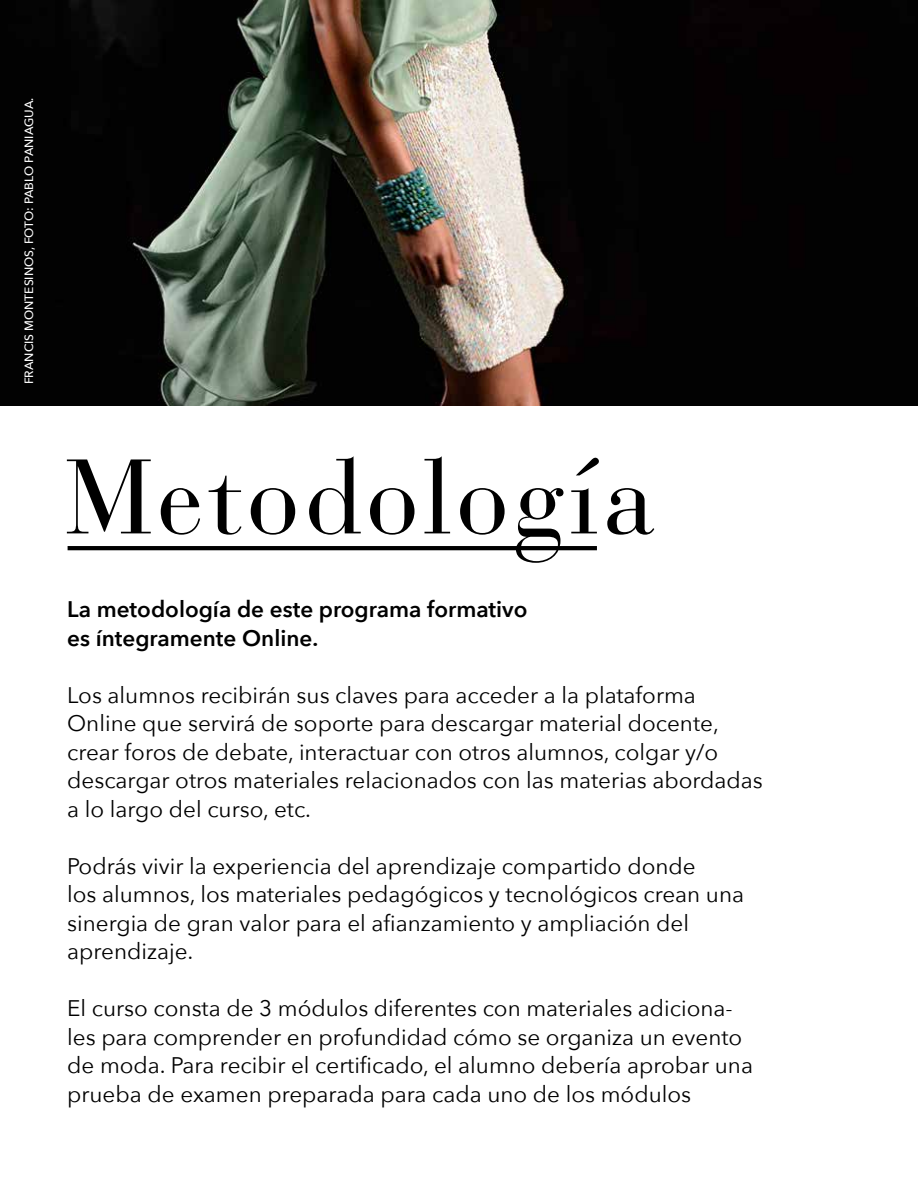
<style>
.page{position:relative;width:918px;height:1188px;background:#fff}
.page>*{position:absolute;margin:0;border:0;box-sizing:border-box;transform-origin:0 0}
.t1{font:105px "Bauer Bodoni";letter-spacing:.04em;color:#000}
.t2{font:22.5px/28.5px "Avenir Next";color:#000}
.t3{font:600 22.5px/28.5px "Avenir Next";color:#000}
.t4{font:500 12px "Avenir Next";color:#fff}
</style>
<div class="page">
<hr style="left:68px;top:546px;width:529px;height:4px;background:#000">
<img style="left:0;top:0;width:918px;height:406px">
<p class="t4" style="left:19px;top:384px;width:288px;rotate:-90deg">FRANCIS MONTESINOS, FOTO: PABLO PANIAGUA.</p>
<h1 class="t1" style="left:65px;top:435px;width:592px">Metodología</h1>
<p class="t3" style="left:67px;top:595px;width:462px">La metodología de este programa formativo es íntegramente Online.</p>
<p class="t2" style="left:67px;top:680px;width:697px">Los alumnos recibirán sus claves para acceder a la plataforma Online que servirá de soporte para descargar material docente, crear foros de debate, interactuar con otros alumnos, colgar y/o descargar otros materiales relacionados con las materias abordadas a lo largo del curso, etc.</p>
<p class="t2" style="left:67px;top:851px;width:678px">Podrás vivir la experiencia del aprendizaje compartido donde<br>los alumnos, los materiales pedagógicos y tecnológicos crean una sinergia de gran valor para el afianzamiento y ampliación del aprendizaje.</p>
<p class="t2" style="left:67px;top:993px;width:687px">El curso consta de 3 módulos diferentes con materiales adiciona&shy;les para comprender en profundidad cómo se organiza un evento de moda. Para recibir el certificado, el alumno debería aprobar una prueba de examen preparada para cada uno de los módulos</p>
</div>
